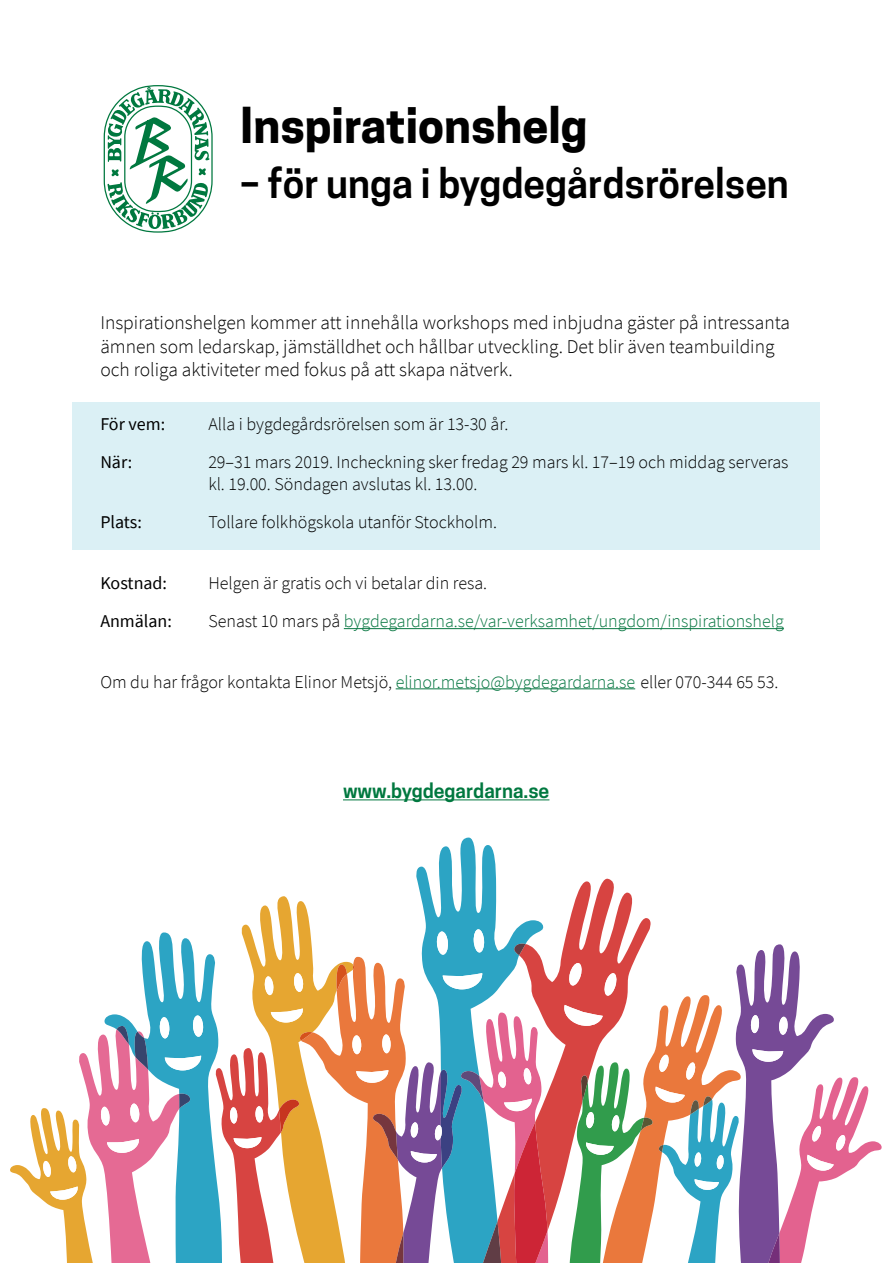
<style>
.page{position:relative;width:893px;height:1263px;background:#fff}
.page>*{position:absolute;margin:0;border:0;box-sizing:border-box;transform-origin:0 0}
.t1{font:700 46.5px "Cooper Hewitt";color:#000}
.t2{font:600 39px "Cooper Hewitt";color:#000}
.t3{font:300 19.5px/23.4px "Source Sans Pro";color:#000}
.t4{font:600 19.5px "Cooper Hewitt";color:#00783f}
.t5{font:300 18px/21.6px "Source Sans Pro";color:#000}
.t6{font:300 18px "Source Sans Pro";color:#087742}
.t7{font:18px "Source Sans Pro";color:#000}
.s1{color:#000}
.s2{color:#087742}
</style>
<div class="page">
<svg style="left:548px;top:879px;width:103px;height:384px"></svg>
<svg style="left:416px;top:837px;width:81px;height:59px"></svg>
<svg style="left:562px;top:944px;width:320px;height:319px"></svg>
<svg style="left:10px;top:896px;width:538px;height:367px"></svg>
<div style="left:72px;top:402px;width:748px;height:147px;background:#dbf0f5"></div>
<hr style="left:344px;top:628px;width:440px;height:1px;background:#087742">
<hr style="left:396px;top:688px;width:239px;height:1px;background:#087742">
<svg style="left:104px;top:85px;width:109px;height:148px"></svg>
<hr style="left:343px;top:800px;width:206px;height:1px;background:#00783f">
<h1 class="t1" style="left:240px;top:98px;width:349px">Inspirationshelg</h1>
<h2 class="t2" style="left:240px;top:160px;width:550px">– för unga i bygdegårdsrörelsen</h2>
<p class="t3" style="left:100px;top:311px;width:691px">Inspirationshelgen kommer att innehålla workshops med inbjudna gäster på intressanta ämnen som ledarskap, jämställdhet och hållbar utveckling. Det blir även teambuilding och roliga aktiviteter med fokus på att skapa nätverk.</p>
<p class="t7" style="left:100px;top:412px;width:66px">För vem:</p>
<p class="t5" style="left:208px;top:413px;width:301px">Alla i bygdegårdsrörelsen som är 13-30 år.</p>
<p class="t7" style="left:100px;top:451px;width:33px">När:</p>
<p class="t5" style="left:208px;top:451px;width:582px">29–31 mars 2019. Incheckning sker fredag 29 mars kl. 17–19 och middag serveras kl. 19.00. Söndagen avslutas kl. 13.00.</p>
<p class="t7" style="left:100px;top:511px;width:43px">Plats:</p>
<p class="t5" style="left:208px;top:512px;width:290px">Tollare folkhögskola utanför Stockholm.</p>
<p class="t7" style="left:100px;top:571px;width:68px">Kostnad:</p>
<p class="t5" style="left:208px;top:572px;width:280px">Helgen är gratis och vi betalar din resa.</p>
<p class="t7" style="left:100px;top:610px;width:73px">Anmälan:</p>
<p class="t6" style="left:208px;top:610px;width:577px"><span class="s1">Senast 10 mars på</span> bygdegardarna.se/var-verksamhet/ungdom/inspirationshelg</p>
<p class="t5" style="left:100px;top:671px;width:679px">Om du har frågor kontakta Elinor Metsjö, <span class="s2">elinor.metsjo@bygdegardarna.se</span> eller 070-344 65 53.</p>
<p class="t4" style="left:343px;top:779px;width:208px">www.bygdegardarna.se</p>
</div>
